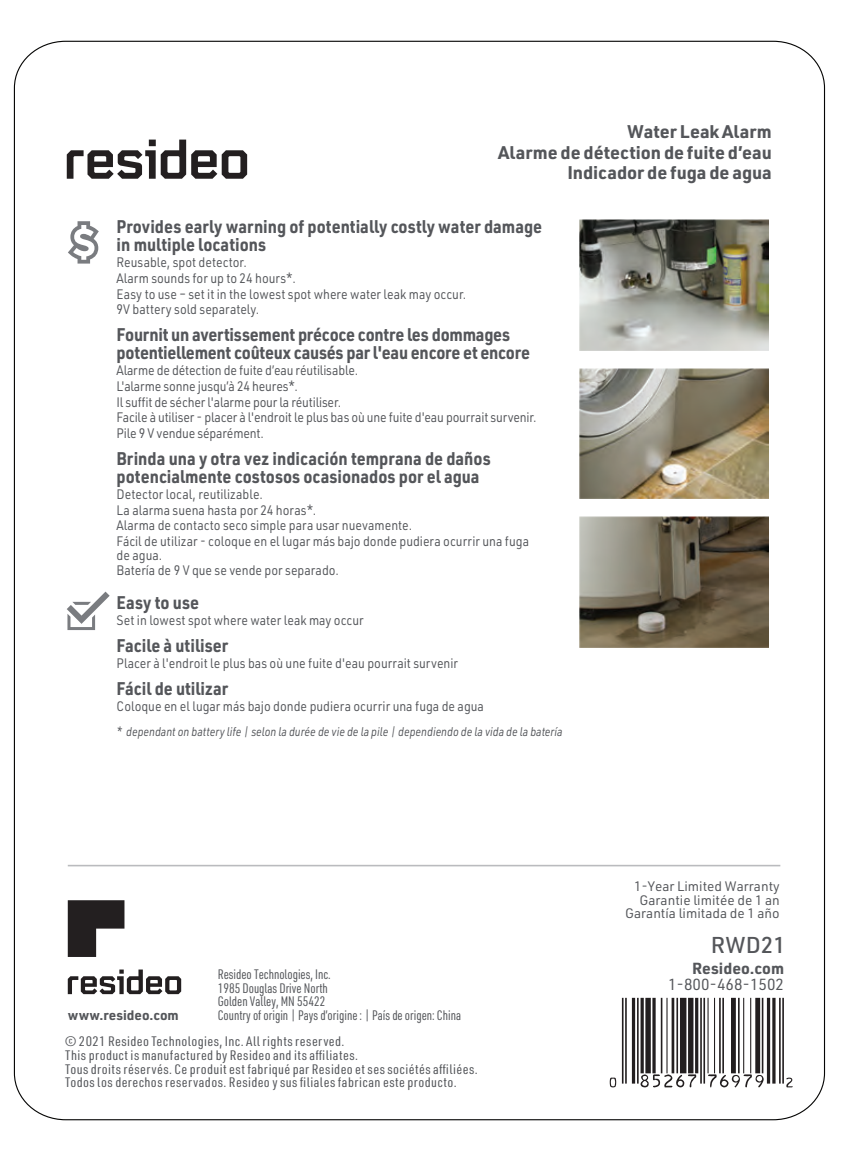
<style>
.page{position:relative;width:845px;height:1160px;background:#fff}
.page>*{position:absolute;margin:0;border:0;box-sizing:border-box;transform-origin:0 0}
.t1{font:500 22.5px "URWDIN";letter-spacing:.01em;color:#54565a}
.t2{font:700 18px/18px "URWDIN";color:#54565a;scale:.9 1}
.t3{font:700 18px/20.2px "URWDIN";color:#54565a;text-align:right}
.t4{font:15.75px "URWDIN";color:#54565a}
.t5{font:700 15.75px "URWDIN";color:#54565a}
.t6{font:13.5px/15.8px "URWDIN";color:#54565a;scale:.9 1}
.t7{font:13.5px/13.5px "URWDIN Cond";letter-spacing:.025em;color:#54565a;scale:1.13 1}
.t8{font:13.5px/13.5px "URWDIN Cond";color:#54565a}
.t9{font:13.5px/13.5px "URWDIN";color:#54565a;text-align:right}
.t10{font:700 13.5px "URWDIN";color:#54565a}
.t11{font:italic 12.38px "URWDIN";color:#54565a;scale:.84 1}
</style>
<div class="page">
<img style="left:579px;top:219px;width:190px;height:131px">
<hr style="left:625px;top:997px;width:2px;height:86px;background:#231f20">
<hr style="left:622px;top:997px;width:1px;height:86px;background:#231f20">
<hr style="left:632px;top:997px;width:3px;height:86px;background:#231f20">
<hr style="left:637px;top:997px;width:2px;height:86px;background:#231f20">
<svg style="left:640px;top:997px;width:4px;height:76px"></svg>
<div style="left:645px;top:997px;width:6px;height:76px;background:#231f20"></div>
<svg style="left:652px;top:997px;width:4px;height:76px"></svg>
<hr style="left:661px;top:997px;width:1px;height:76px;background:#231f20">
<hr style="left:666px;top:997px;width:1px;height:76px;background:#231f20">
<hr style="left:672px;top:997px;width:2px;height:76px;background:#231f20">
<hr style="left:676px;top:997px;width:2px;height:76px;background:#231f20">
<div style="left:680px;top:997px;width:6px;height:76px;background:#231f20"></div>
<div style="left:688px;top:997px;width:5px;height:76px;background:#231f20"></div>
<hr style="left:695px;top:997px;width:3px;height:76px;background:#231f20">
<hr style="left:703px;top:997px;width:2px;height:86px;background:#231f20">
<hr style="left:700px;top:997px;width:2px;height:86px;background:#231f20">
<hr style="left:707px;top:997px;width:2px;height:76px;background:#231f20">
<hr style="left:714px;top:997px;width:1px;height:76px;background:#231f20">
<hr style="left:722px;top:997px;width:2px;height:76px;background:#231f20">
<hr style="left:719px;top:997px;width:2px;height:76px;background:#231f20">
<div style="left:731px;top:997px;width:5px;height:76px;background:#231f20"></div>
<hr style="left:738px;top:997px;width:2px;height:76px;background:#231f20">
<hr style="left:743px;top:997px;width:1px;height:76px;background:#231f20">
<hr style="left:750px;top:997px;width:1px;height:76px;background:#231f20">
<div style="left:755px;top:997px;width:5px;height:76px;background:#231f20"></div>
<hr style="left:762px;top:997px;width:1px;height:76px;background:#231f20">
<hr style="left:767px;top:997px;width:3px;height:86px;background:#231f20">
<hr style="left:772px;top:997px;width:3px;height:86px;background:#231f20">
<hr style="left:782px;top:997px;width:2px;height:86px;background:#231f20">
<hr style="left:779px;top:997px;width:2px;height:86px;background:#231f20">
<svg style="left:610px;top:1077px;width:6px;height:10px"></svg>
<svg style="left:640px;top:1074px;width:56px;height:13px"></svg>
<svg style="left:708px;top:1074px;width:56px;height:13px"></svg>
<svg style="left:786px;top:1077px;width:7px;height:10px"></svg>
<img style="left:579px;top:368px;width:190px;height:131px">
<img style="left:579px;top:516px;width:190px;height:131px">
<svg style="left:68px;top:969px;width:113px;height:25px"></svg>
<svg style="left:68px;top:900px;width:56px;height:56px"></svg>
<hr style="left:68px;top:864px;width:712px;height:2px;background:#babbbe">
<svg style="left:68px;top:221px;width:31px;height:42px"></svg>
<svg style="left:67px;top:591px;width:43px;height:39px"></svg>
<svg style="left:67px;top:140px;width:180px;height:39px"></svg>
<h2 class="t3" style="left:498px;top:121px;width:275px">Water Leak Alarm<br>Alarme de détection de fuite d’eau<br>Indicador de fuga de agua</h2>
<h2 class="t2" style="left:117px;top:217px;width:474px">Provides early warning of potentially costly water damage in multiple locations</h2>
<p class="t6" style="left:117px;top:254px;width:390px">Reusable, spot detector.<br>Alarm sounds for up to 24 hours*.<br>Easy to use – set it in the lowest spot where water leak may occur.<br>9V battery sold separately.</p>
<h2 class="t2" style="left:117px;top:325px;width:461px">Fournit un avertissement précoce contre les dommages potentiellement coûteux causés par l'eau encore et encore</h2>
<p class="t6" style="left:117px;top:362px;width:468px">Alarme de détection de fuite d’eau réutilisable.<br>L'alarme sonne jusqu’à 24 heures*.<br>Il suffit de sécher l'alarme pour la réutiliser.<br>Facile à utiliser - placer à l'endroit le plus bas où une fuite d'eau pourrait survenir.<br>Pile 9 V vendue séparément.</p>
<h2 class="t2" style="left:117px;top:449px;width:417px">Brinda una y otra vez indicación temprana de daños potencialmente costosos ocasionados por el agua</h2>
<p class="t6" style="left:117px;top:486px;width:460px">Detector local, reutilizable.<br>La alarma suena hasta por 24 horas*.<br>Alarma de contacto seco simple para usar nuevamente.<br>Fácil de utilizar - coloque en el lugar más bajo donde pudiera ocurrir una fuga</p>
<p class="t6" style="left:117px;top:546px;width:249px">de agua.<br>Batería de 9 V que se vende por separado.</p>
<h2 class="t2" style="left:117px;top:593px;width:93px">Easy to use</h2>
<p class="t6" style="left:117px;top:612px;width:276px">Set in lowest spot where water leak may occur</p>
<h2 class="t2" style="left:117px;top:635px;width:125px">Facile à utiliser</h2>
<p class="t6" style="left:117px;top:654px;width:381px">Placer à l'endroit le plus bas où une fuite d'eau pourrait survenir</p>
<h2 class="t2" style="left:117px;top:678px;width:126px">Fácil de utilizar</h2>
<p class="t6" style="left:117px;top:697px;width:410px">Coloque en el lugar más bajo donde pudiera ocurrir una fuga de agua</p>
<p class="t11" style="left:117px;top:723px;width:532px">* dependant on battery life | selon la durée de vie de la pile | dependiendo de la vida de la batería</p>
<p class="t10" style="left:68px;top:1005px;width:113px">www.resideo.com</p>
<p class="t8" style="left:218px;top:967px;width:245px">Resideo Technologies, Inc.<br>1985 Douglas Drive North<br>Golden Valley, MN 55422<br>Country of origin | Pays d’origine : | País de origen: China</p>
<p class="t7" style="left:65px;top:1034px;width:366px">© 2021 Resideo Technologies, Inc. All rights reserved.<br>This product is manufactured by Resideo and its affiliates.<br>Tous droits réservés. Ce produit est fabriqué par Resideo et ses sociétés affiliées.<br>Todos los derechos reservados. Resideo y sus filiales fabrican este producto.</p>
<p class="t9" style="left:625px;top:879px;width:156px">1-Year Limited Warranty<br>Garantie limitée de 1 an<br>Garantía limitada de 1 año</p>
<h1 class="t1" style="left:711px;top:929px;width:77px">RWD21</h1>
<p class="t5" style="left:692px;top:957px;width:93px">Resideo.com</p>
<p class="t4" style="left:668px;top:973px;width:118px">1-800-468-1502</p>
</div>
